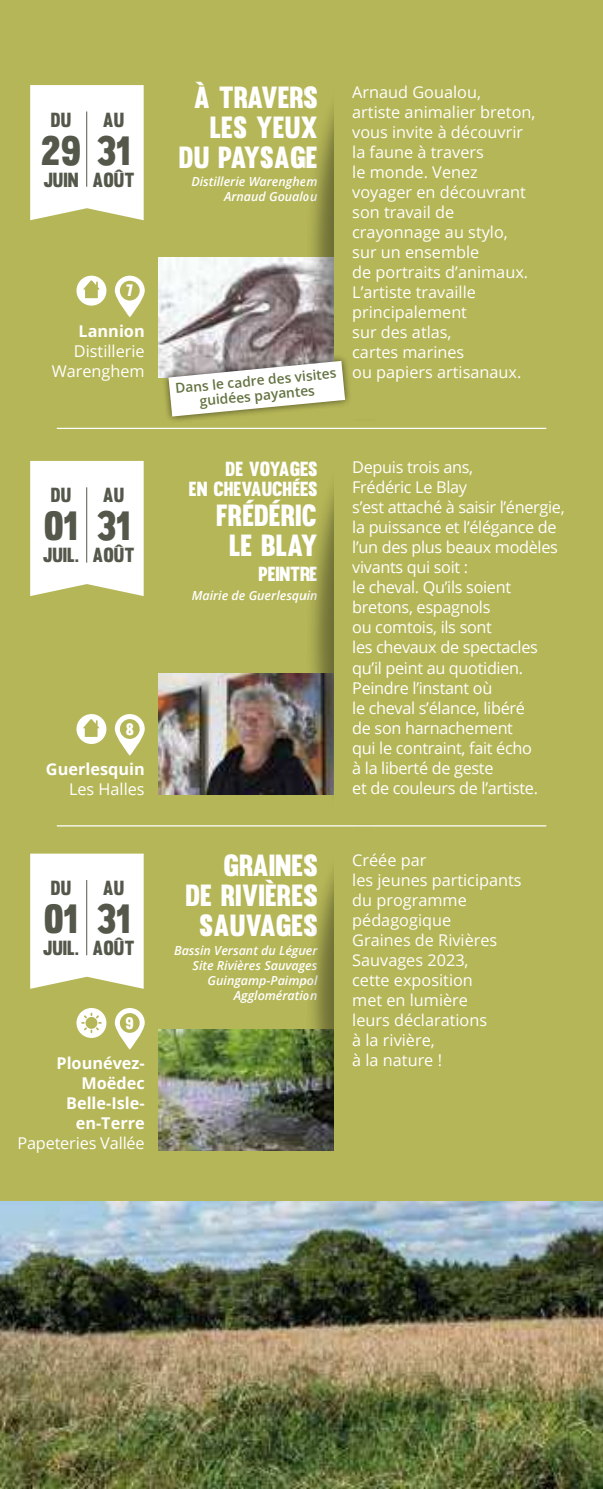
<style>
.page{position:relative;width:603px;height:1489px;background:#fff}
.page>*{position:absolute;margin:0;border:0;box-sizing:border-box;transform-origin:0 0}
.t1{font:40px "Muro";color:#53584a}
.t2{font:30px/30px "Muro";color:#fff;text-align:right}
.t3{font:20px "Muro";color:#53584a}
.t4{font:20px/20px "Muro";color:#fff;text-align:right}
.t5{font:16.25px/20px "Open Sans";color:#fff}
.t6{font:16.25px/20px "Open Sans";letter-spacing:-.02em;color:#fff}
.t7{font:700 16.25px/20px "Open Sans";color:#fff;text-align:right}
.t8{font:16.25px "Muro";color:#fff}
.t9{font:600 13.75px/15px "Open Sans";color:#637341;text-align:center}
.t10{font:italic 600 12.5px/15px "Open Sans";color:#fff;text-align:right}
</style>
<div class="page">
<div style="left:0;top:0;width:602px;height:1488px;background:#b5b657"></div>
<svg style="left:30px;top:853px;width:114px;height:135px;background:#fbfbf6"></svg>
<img style="left:158px;top:1029px;width:147px;height:121px">
<div style="left:305px;top:835px;width:119px;height:328px;background:#000;opacity:.4"></div>
<div style="left:334px;top:825px;width:107px;height:344px;background:#b5b657"></div>
<hr style="left:86px;top:880px;width:1px;height:75px;background:#53584a">
<svg style="left:115px;top:1008px;width:30px;height:41px"></svg>
<svg style="left:76px;top:1007px;width:30px;height:30px"></svg>
<svg style="left:81px;top:1012px;width:21px;height:21px"></svg>
<svg style="left:30px;top:461px;width:114px;height:135px;background:#fbfbf6"></svg>
<img style="left:158px;top:673px;width:147px;height:121px">
<div style="left:305px;top:448px;width:119px;height:381px;background:#000;opacity:.4"></div>
<div style="left:334px;top:432px;width:107px;height:392px;background:#b5b657"></div>
<hr style="left:86px;top:487px;width:1px;height:75px;background:#53584a">
<svg style="left:115px;top:714px;width:30px;height:41px"></svg>
<div style="left:76px;top:714px;width:30px;height:30px;background:#fff;border-radius:50%"></div>
<svg style="left:83px;top:719px;width:16px;height:18px"></svg>
<hr style="left:57px;top:428px;width:489px;height:1px;background:#fff">
<hr style="left:57px;top:825px;width:489px;height:1px;background:#fff">
<svg style="left:30px;top:85px;width:114px;height:135px;background:#fbfbf6"></svg>
<img style="left:158px;top:257px;width:147px;height:121px">
<div style="left:305px;top:70px;width:119px;height:354px;background:#000;opacity:.4"></div>
<div style="left:334px;top:57px;width:107px;height:361px;background:#b5b657"></div>
<hr style="left:86px;top:111px;width:1px;height:76px;background:#53584a">
<svg style="left:115px;top:276px;width:30px;height:41px"></svg>
<div style="left:76px;top:276px;width:30px;height:29px;background:#fff;border-radius:50%"></div>
<svg style="left:83px;top:280px;width:17px;height:18px"></svg>
<div style="left:161px;top:354px;width:191px;height:70px;background:#000;opacity:.6"></div>
<svg style="left:168px;top:361px;width:177px;height:55px;background:#e2e1d4"></svg>
<img style="left:0;top:1201px;width:602px;height:287px">
<p class="t3" style="left:51px;top:107px;width:22px">DU</p>
<h1 class="t1" style="left:41px;top:126px;width:91px">29 31</h1>
<p class="t3" style="left:43px;top:167px;width:37px">JUIN</p>
<p class="t3" style="left:103px;top:107px;width:23px">AU</p>
<p class="t3" style="left:93px;top:167px;width:43px">AOÛT</p>
<p class="t8" style="left:126px;top:281px;width:9px">7</p>
<p class="t7" style="left:79px;top:321px;width:68px">Lannion</p>
<p class="t5" style="left:52px;top:341px;width:94px;text-align:right">Distillerie<br>Warenghem</p>
<p class="t3" style="left:51px;top:483px;width:22px">DU</p>
<h1 class="t1" style="left:44px;top:502px;width:36px">01</h1>
<p class="t3" style="left:43px;top:543px;width:38px">JUIL.</p>
<p class="t3" style="left:103px;top:483px;width:23px">AU</p>
<h1 class="t1" style="left:96px;top:502px;width:36px">31</h1>
<p class="t3" style="left:93px;top:543px;width:43px">AOÛT</p>
<p class="t8" style="left:126px;top:719px;width:10px">8</p>
<p class="t7" style="left:46px;top:759px;width:100px">Guerlesquin</p>
<p class="t5" style="left:69px;top:779px;width:77px">Les Halles</p>
<p class="t3" style="left:51px;top:875px;width:22px">DU</p>
<h1 class="t1" style="left:44px;top:894px;width:36px">01</h1>
<p class="t3" style="left:43px;top:935px;width:38px">JUIL.</p>
<p class="t3" style="left:103px;top:875px;width:23px">AU</p>
<h1 class="t1" style="left:96px;top:894px;width:36px">31</h1>
<p class="t3" style="left:93px;top:935px;width:43px">AOÛT</p>
<p class="t8" style="left:125px;top:1013px;width:10px">9</p>
<p class="t7" style="left:56px;top:1053px;width:90px">Plounévez-<br>Moëdec<br>Belle-Isle&shy;en-Terre</p>
<p class="t5" style="left:17px;top:1133px;width:129px">Papeteries Vallée</p>
<h2 class="t2" style="left:179px;top:82px;width:140px">À TRAVERS<br>LES YEUX<br>DU PAYSAGE</h2>
<p class="t10" style="left:191px;top:174px;width:128px">Distillerie Warenghem<br>Arnaud Goualou</p>
<p class="t9" style="left:174px;top:381px;width:163px;rotate:-6deg">Dans le cadre des visites guidées payantes</p>
<p class="t5" style="left:352px;top:81px;width:185px">Arnaud Goualou,<br>artiste animalier breton, vous invite à découvrir la faune à travers<br>le monde. Venez voyager en découvrant son travail de crayonnage au stylo, sur un ensemble<br>de portraits d’animaux.<br>L’artiste travaille principalement<br>sur des atlas,<br>cartes marines<br>ou papiers artisanaux.</p>
<p class="t4" style="left:189px;top:458px;width:130px">DE VOYAGES<br>EN CHEVAUCHÉES</p>
<h2 class="t2" style="left:216px;top:500px;width:103px;text-align:center">FRÉDÉRIC<br>LE BLAY</h2>
<p class="t4" style="left:258px;top:563px;width:60px">PEINTRE</p>
<p class="t10" style="left:192px;top:587px;width:127px">Mairie de Guerlesquin</p>
<p class="t6" style="left:352px;top:457px;width:214px">Depuis trois ans,<br>Frédéric Le Blay<br>s’est attaché à saisir l’énergie, la puissance et l’élégance de l’un des plus beaux modèles vivants qui soit :<br>le cheval. Qu’ils soient bretons, espagnols<br>ou comtois, ils sont<br>les chevaux de spectacles qu’il peint au quotidien.<br>Peindre l’instant où<br>le cheval s’élance, libéré<br>de son harnachement<br>qui le contraint, fait écho<br>à la liberté de geste<br>et de couleurs de l’artiste.</p>
<h2 class="t2" style="left:185px;top:850px;width:133px">GRAINES<br>DE RIVIÈRES<br>SAUVAGES</h2>
<p class="t10" style="left:174px;top:942px;width:145px">Bassin Versant du Léguer<br>Site Rivières Sauvages<br>Guingamp-Paimpol<br>Agglomération</p>
<p class="t5" style="left:352px;top:849px;width:171px">Créée par<br>les jeunes participants du programme pédagogique<br>Graines de Rivières<br>Sauvages 2023,<br>cette exposition<br>met en lumière<br>leurs déclarations<br>à la rivière,<br>à la nature !</p>
</div>
